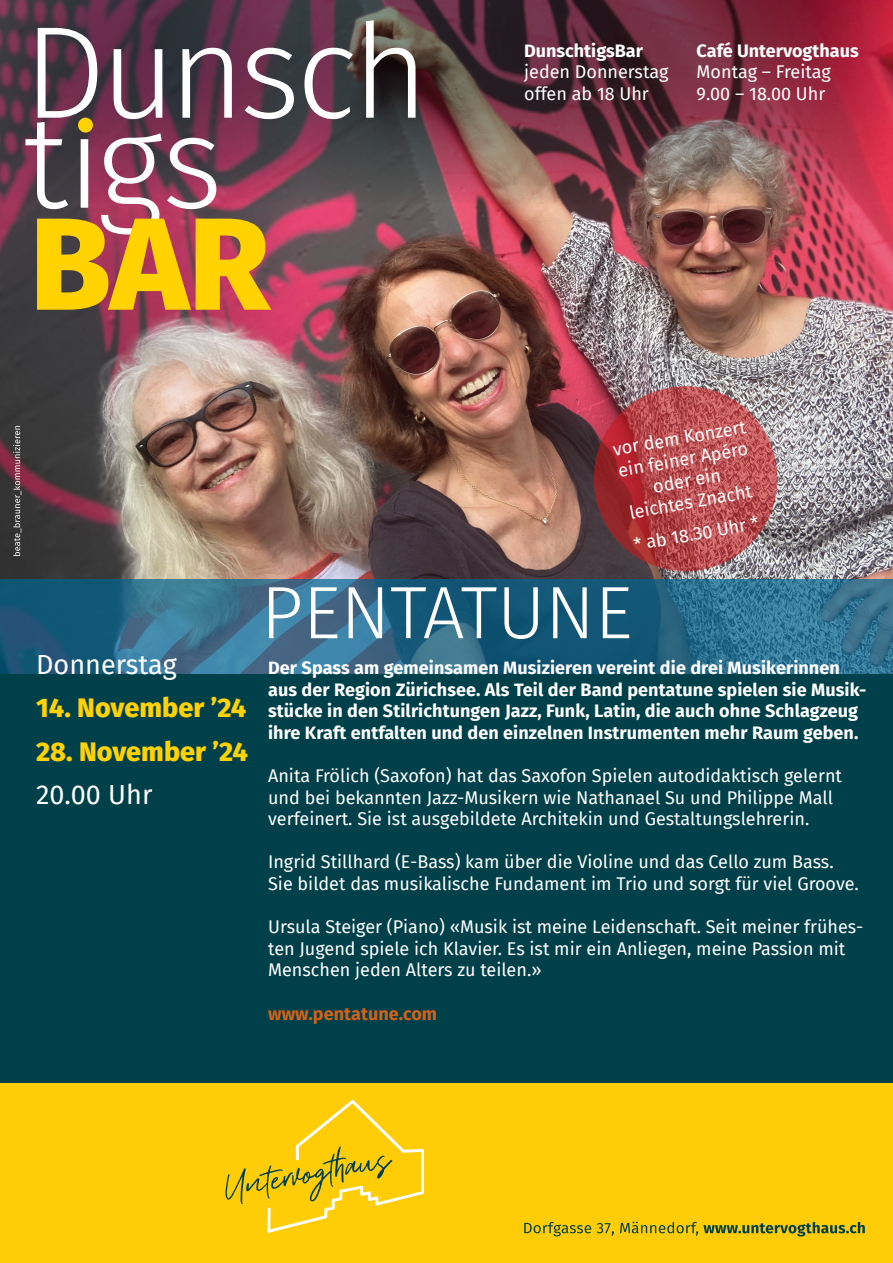
<style>
.page{position:relative;width:893px;height:1263px;background:#fff}
.page>*{position:absolute;margin:0;border:0;box-sizing:border-box;transform-origin:0 0}
.t1{font:300 74.25px "Fira Sans";letter-spacing:-.005em;color:#fff}
.t2{font:800 27px "Fira Sans";color:#ffd200}
.t3{font:27px "Fira Sans";color:#fff}
.t4{font:18px/21.6px "Fira Sans";color:#fff}
.t5{font:700 18px/21.6px "Fira Sans";letter-spacing:.005em;color:#fff}
.t6{font:700 18px "Fira Sans";letter-spacing:.005em;color:#d46117}
</style>
<div class="page">
<img style="left:0;top:0;width:893px;height:579px">
<img style="left:299px;top:0;width:591px;height:204px">
<svg style="left:0;top:579px;width:893px;height:95px;background:#2a6887"></svg>
<svg style="left:13px;top:450px;width:8px;height:106px"></svg>
<img style="left:0;top:0;width:299px;height:450px">
<div style="left:0;top:674px;width:893px;height:409px;background:#00404a"></div>
<div style="left:0;top:1083px;width:893px;height:180px;background:#ffcc08"></div>
<svg style="left:524px;top:1221px;width:341px;height:15px"></svg>
<svg style="left:225px;top:1101px;width:200px;height:131px"></svg>
<svg style="left:594px;top:386px;width:183px;height:185px;background:#b4464a"></svg>
<svg style="left:25px;top:20px;width:391px;height:290px;background:#8b6255"></svg>
<p class="t5" style="left:524px;top:38px;width:120px">DunschtigsBar</p>
<p class="t4" style="left:524px;top:61px;width:146px">jeden Donnerstag</p>
<p class="t4" style="left:524px;top:82px;width:126px">offen ab 18 Uhr</p>
<p class="t5" style="left:697px;top:38px;width:164px">Café Untervogthaus</p>
<p class="t4" style="left:697px;top:61px;width:136px">Montag – Freitag</p>
<p class="t4" style="left:697px;top:82px;width:130px">9.00 – 18.00 Uhr</p>
<p class="t3" style="left:36px;top:644px;width:142px">Donnerstag</p>
<p class="t2" style="left:36px;top:684px;width:212px">14. November ’24</p>
<p class="t2" style="left:36px;top:728px;width:214px">28. November ’24</p>
<p class="t3" style="left:36px;top:774px;width:118px">20.00 Uhr</p>
<p class="t4" style="left:611px;top:439px;width:136px;rotate:-10deg">vor dem Konzert</p>
<p class="t4" style="left:617px;top:459px;width:133px;rotate:-10deg">ein feiner Apéro</p>
<p class="t4" style="left:651px;top:475px;width:70px;rotate:-10deg">oder ein</p>
<p class="t4" style="left:628px;top:501px;width:126px;rotate:-10deg">leichtes Znacht</p>
<p class="t4" style="left:632px;top:533px;width:128px;rotate:-10deg">* ab 18.30 Uhr *</p>
<p class="t1" style="left:261px;top:560px;width:373px">PENTATUNE</p>
<p class="t5" style="left:268px;top:656px;width:573px">Der Spass am gemeinsamen Musizieren vereint die drei Musikerinnen</p>
<p class="t5" style="left:268px;top:677px;width:600px">aus der Region Zürichsee. Als Teil der Band pentatune spielen sie Musik&shy;stücke in den Stilrichtungen Jazz, Funk, Latin, die auch ohne Schlagzeug ihre Kraft entfalten und den einzelnen Instrumenten mehr Raum geben.</p>
<p class="t4" style="left:268px;top:764px;width:575px">Anita Frölich (Saxofon) hat das Saxofon Spielen autodidaktisch gelernt</p>
<p class="t4" style="left:268px;top:786px;width:566px">und bei bekannten Jazz-Musikern wie Nathanael Su und Philippe Mall</p>
<p class="t4" style="left:268px;top:808px;width:543px">verfeinert. Sie ist ausgebildete Architekin und Gestaltungslehrerin.</p>
<p class="t4" style="left:268px;top:851px;width:592px">Ingrid Stillhard (E-Bass) kam über die Violine und das Cello zum Bass.<br>Sie bildet das musikalische Fundament im Trio und sorgt für viel Groove.</p>
<p class="t4" style="left:268px;top:916px;width:597px">Ursula Steiger (Piano) «Musik ist meine Leidenschaft. Seit meiner frühes-</p>
<p class="t4" style="left:268px;top:937px;width:579px">ten Jugend spiele ich Klavier. Es ist mir ein Anliegen, meine Passion mit<br>Menschen jeden Alters zu teilen.»</p>
<p class="t6" style="left:268px;top:998px;width:171px">www.pentatune.com</p>
</div>
